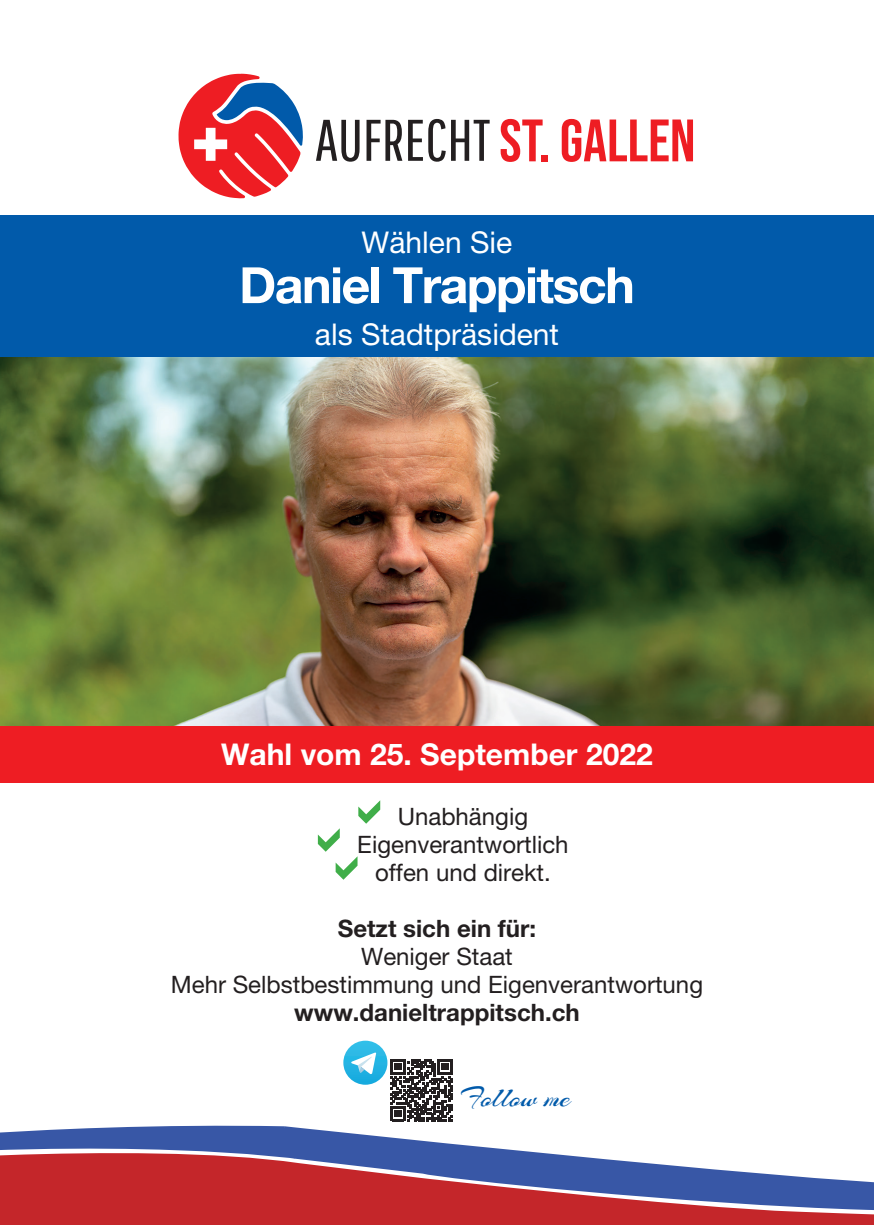
<style>
.page{position:relative;width:874px;height:1225px;background:#fff}
.page>*{position:absolute;margin:0;border:0;box-sizing:border-box;transform-origin:0 0}
.t1{font:59.8px "Bebas Neue";color:#ee1d23}
.t2{font:700 50px "Helvetica Neue LT Pro";letter-spacing:-.03em;color:#fff}
.t3{font:30px "Helvetica Neue LT Pro";color:#fff}
.t4{font:700 30px "Helvetica Neue LT Pro";color:#fff}
.t5{font:30px "Arizonia";color:#015aaa}
.t6{font:24px/28px "Helvetica Neue LT Pro";color:#231f20;text-align:center}
.t7{font:700 24px "Helvetica Neue LT Pro";color:#231f20}
</style>
<div class="page">
<div style="left:0;top:1159px;width:873px;height:66px;background:#c4262a"></div>
<svg style="left:0;top:1125px;width:277px;height:34px"></svg>
<svg style="left:277px;top:1126px;width:596px;height:89px"></svg>
<svg style="left:178px;top:74px;width:125px;height:124px"></svg>
<svg style="left:316px;top:120px;width:43px;height:42px"></svg>
<svg style="left:366px;top:120px;width:36px;height:41px"></svg>
<svg style="left:408px;top:119px;width:37px;height:43px"></svg>
<svg style="left:451px;top:120px;width:38px;height:41px"></svg>
<div style="left:0;top:215px;width:873px;height:142px;background:#015aaa"></div>
<div style="left:0;top:726px;width:873px;height:56px;background:#ee1d23"></div>
<img style="left:0;top:357px;width:873px;height:369px">
<svg style="left:390px;top:1059px;width:62px;height:62px"></svg>
<svg style="left:343px;top:1040px;width:44px;height:44px"></svg>
<svg style="left:351px;top:1052px;width:25px;height:22px"></svg>
<h1 class="t1" style="left:499px;top:107px;width:197px">ST. GALLEN</h1>
<p class="t3" style="left:361px;top:224px;width:152px">Wählen Sie</p>
<h2 class="t2" style="left:239px;top:254px;width:397px">Daniel Trappitsch</h2>
<p class="t3" style="left:315px;top:316px;width:245px">als Stadtpräsident</p>
<p class="t4" style="left:221px;top:735px;width:433px">Wahl vom 25. September 2022</p>
<p class="t6" style="left:357px;top:802px;width:213px">Unabhängig<br>Eigenverantwortlich offen und direkt.</p>
<p class="t7" style="left:337px;top:914px;width:200px">Setzt sich ein für:</p>
<p class="t6" style="left:171px;top:942px;width:533px">Weniger Staat<br>Mehr Selbstbestimmung und Eigenverantwortung</p>
<p class="t7" style="left:294px;top:998px;width:287px">www.danieltrappitsch.ch</p>
<p class="t5" style="left:461px;top:1079px;width:111px">Follow me</p>
</div>
